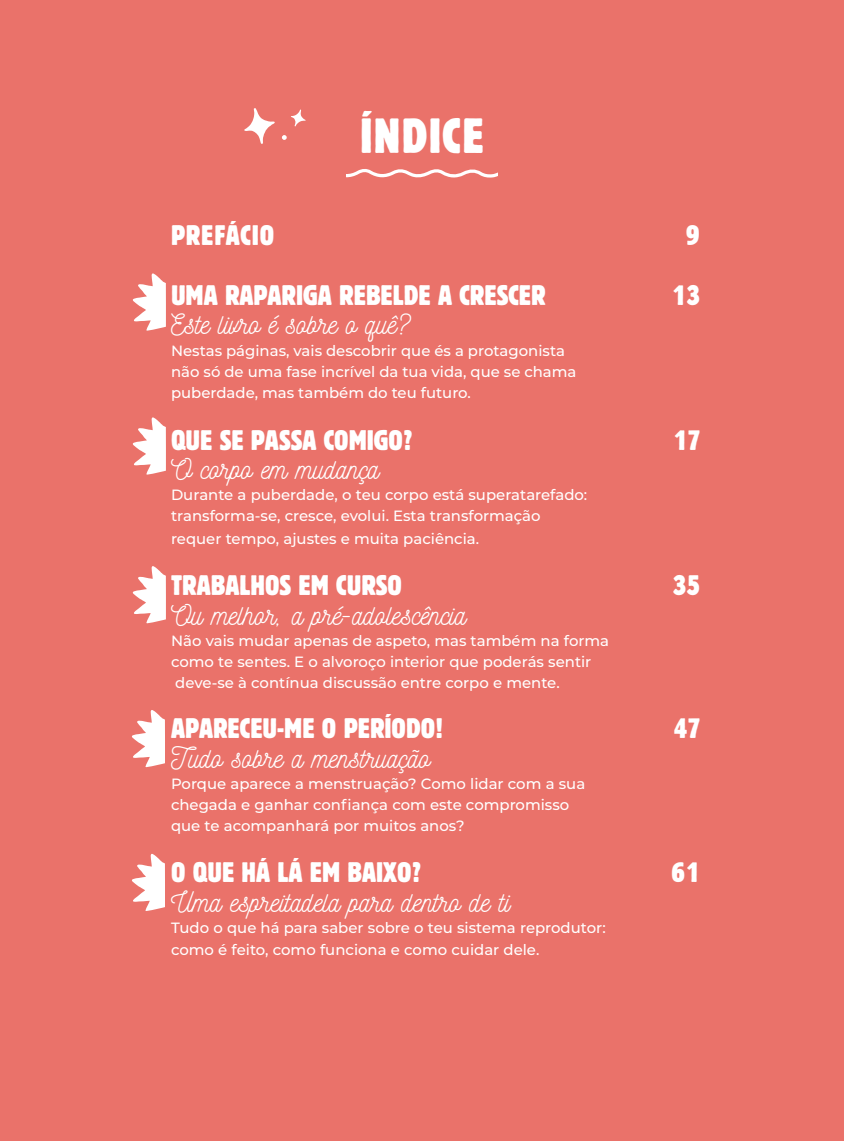
<style>
.page{position:relative;width:844px;height:1141px;background:#fff}
.page>*{position:absolute;margin:0;border:0;box-sizing:border-box;transform-origin:0 0}
.t1{font:49px "Early Man";letter-spacing:.03em;color:#fff}
.t2{font:28px "Nickainley";color:#fff}
.t3{font:28px "Early Man";color:#fff}
.t4{font:28px "Early Man";letter-spacing:.03em;color:#fff}
.t5{font:500 14.88px/21px "Montserrat";color:#fff}
</style>
<div class="page">
<div style="left:0;top:0;width:843px;height:1141px;background:#ea726a"></div>
<svg style="left:282px;top:135px;width:5px;height:5px"></svg>
<svg style="left:244px;top:108px;width:31px;height:36px"></svg>
<svg style="left:291px;top:110px;width:14px;height:16px"></svg>
<svg style="left:346px;top:169px;width:152px;height:9px"></svg>
<svg style="left:133px;top:273px;width:33px;height:58px"></svg>
<svg style="left:133px;top:417px;width:33px;height:58px"></svg>
<svg style="left:133px;top:566px;width:33px;height:58px"></svg>
<svg style="left:132px;top:854px;width:33px;height:57px"></svg>
<svg style="left:132px;top:710px;width:33px;height:58px"></svg>
<h1 class="t1" style="left:360px;top:111px;width:125px">ÍNDICE</h1>
<h2 class="t4" style="left:171px;top:221px;width:105px">PrEFÁCIO</h2>
<h2 class="t3" style="left:685px;top:221px;width:15px">9</h2>
<h2 class="t3" style="left:171px;top:281px;width:376px">UMA RAPARIGA REBELDE A CRESCER</h2>
<h2 class="t3" style="left:672px;top:281px;width:29px">13</h2>
<h2 class="t2" style="left:171px;top:306px;width:240px">Este livro é sobre o quê?</h2>
<p class="t5" style="left:171px;top:339px;width:407px">Nestas páginas, vais descobrir que és a protagonista não só de uma fase incrível da tua vida, que se chama puberdade, mas também do teu futuro.</p>
<h2 class="t3" style="left:171px;top:426px;width:243px">QUE SE PASSA COMIGO?</h2>
<h2 class="t3" style="left:673px;top:426px;width:28px">17</h2>
<h2 class="t2" style="left:171px;top:451px;width:210px">O corpo em mudança</h2>
<p class="t5" style="left:171px;top:484px;width:417px">Durante a puberdade, o teu corpo está superatarefado: transforma-se, cresce, evolui. Esta transformação</p>
<p class="t5" style="left:171px;top:528px;width:309px">requer tempo, ajustes e muita paciência.</p>
<h2 class="t3" style="left:171px;top:571px;width:233px">TRABALHOS EM CURSO</h2>
<h2 class="t3" style="left:673px;top:571px;width:28px">35</h2>
<h2 class="t2" style="left:171px;top:597px;width:296px">Ou melhor, a pré-adolescência</h2>
<p class="t5" style="left:171px;top:629px;width:439px">Não vais mudar apenas de aspeto, mas também na forma como te sentes. E o alvoroço interior que poderás sentir deve-se à contínua discussão entre corpo e mente.</p>
<h2 class="t3" style="left:171px;top:714px;width:273px">APARECEU-ME O PERÍODO!</h2>
<h2 class="t3" style="left:673px;top:714px;width:27px">47</h2>
<h2 class="t2" style="left:171px;top:740px;width:260px">Tudo sobre a menstruação</h2>
<p class="t5" style="left:171px;top:773px;width:415px">Porque aparece a menstruação? Como lidar com a sua chegada e ganhar confiança com este compromisso que te acompanhará por muitos anos?</p>
<h2 class="t3" style="left:171px;top:858px;width:251px">O QUE HÁ LÁ EM BAIXO?</h2>
<h2 class="t3" style="left:670px;top:858px;width:30px">61</h2>
<h2 class="t2" style="left:171px;top:884px;width:340px">Uma espreitadela para dentro de ti</h2>
<p class="t5" style="left:171px;top:915px;width:436px;line-height:22.8px">Tudo o que há para saber sobre o teu sistema reprodutor: como é feito, como funciona e como cuidar dele.</p>
</div>
